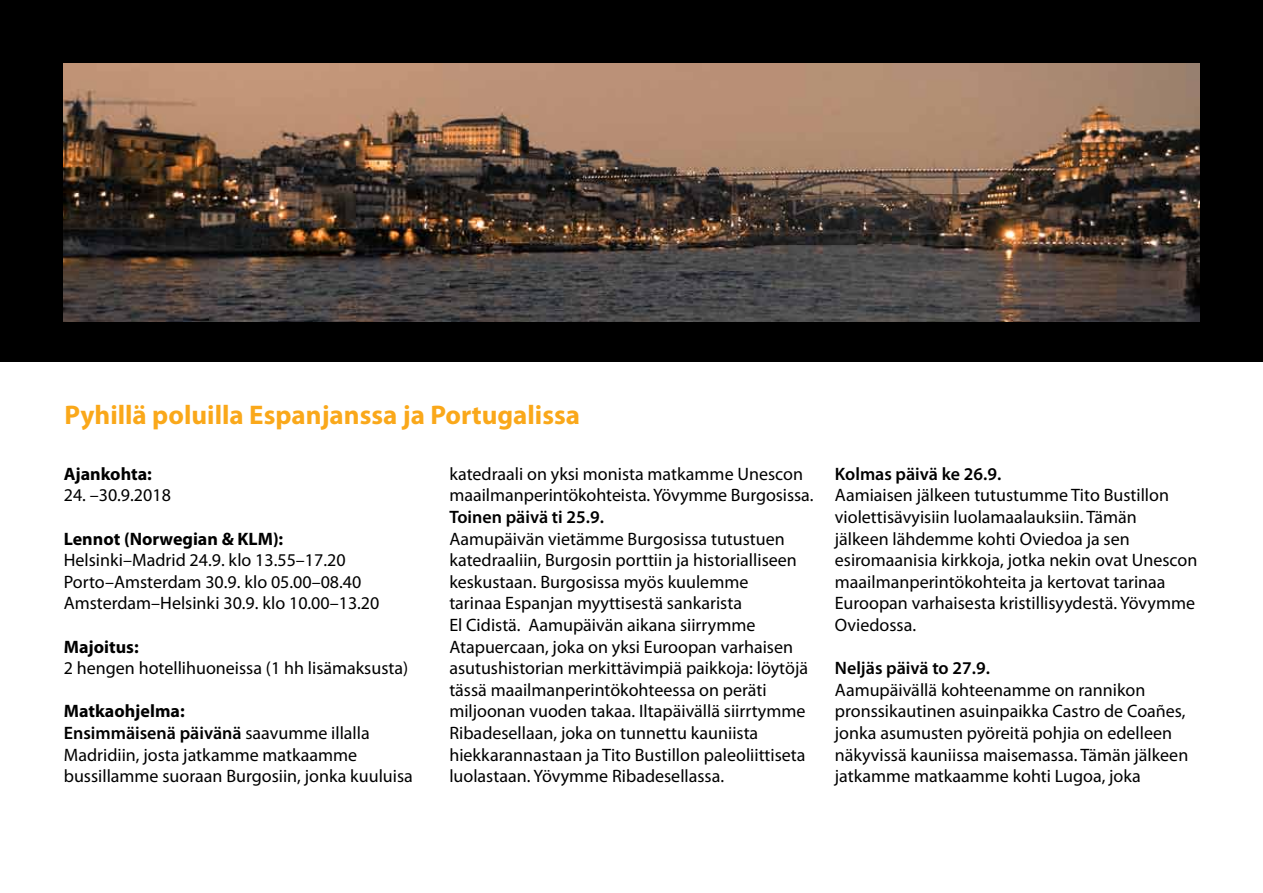
<style>
.page{position:relative;width:1263px;height:893px;background:#fff}
.page>*{position:absolute;margin:0;border:0;box-sizing:border-box;transform-origin:0 0}
.t1{font:700 27px "Myriad Pro";color:#faa81a}
.t2{font:18px/21.6px "Myriad Pro";color:#000}
.t3{font:600 18px "Myriad Pro";color:#000}
.t4{font:700 18px "Myriad Pro";color:#000}
.s1{font-weight:700}
.s2{font-weight:600}
</style>
<div class="page">
<div style="left:0;top:0;width:1263px;height:361px;background:#000"></div>
<img style="left:64px;top:64px;width:1135px;height:258px">
<h1 class="t1" style="left:64px;top:397px;width:517px">Pyhillä poluilla Espanjanssa ja Portugalissa</h1>
<p class="t4" style="left:64px;top:462px;width:90px">Ajankohta:</p>
<p class="t2" style="left:64px;top:484px;width:109px">24. –30.9.2018</p>
<p class="t4" style="left:64px;top:527px;width:221px">Lennot (Norwegian &amp; KLM):</p>
<p class="t2" style="left:64px;top:549px;width:317px">Helsinki–Madrid 24.9. klo 13.55–17.20<br>Porto–Amsterdam 30.9. klo 05.00–08.40<br>Amsterdam–Helsinki 30.9. klo 10.00–13.20</p>
<p class="t4" style="left:64px;top:635px;width:76px">Majoitus:</p>
<p class="t2" style="left:64px;top:657px;width:346px">2 hengen hotellihuoneissa (1 hh lisämaksusta)</p>
<p class="t2" style="left:64px;top:700px;width:351px"><span class="s1">Matkaohjelma:<br></span><span class="s2">Ensimmäisenä päivänä</span> saavumme illalla Madridiin, josta jatkamme matkaamme bussillamme suoraan Burgosiin, jonka kuuluisa</p>
<p class="t2" style="left:449px;top:463px;width:366px">katedraali on yksi monista matkamme Unescon maailmanperintökohteista. Yövymme Burgosissa.</p>
<p class="t3" style="left:449px;top:506px;width:156px">Toinen päivä ti 25.9.</p>
<p class="t2" style="left:449px;top:527px;width:360px">Aamupäivän vietämme Burgosissa tutustuen katedraaliin, Burgosin porttiin ja historialliseen keskustaan. Burgosissa myös kuulemme<br>tarinaa Espanjan myyttisestä sankarista<br>El Cidistä. Aamupäivän aikana siirrymme Atapuercaan, joka on yksi Euroopan varhaisen asutushistorian merkittävimpiä paikkoja: löytöjä tässä maailmanperintökohteessa on peräti miljoonan vuoden takaa. Iltapäivällä siirrtymme Ribadesellaan, joka on tunnettu kauniista hiekkarannastaan ja Tito Bustillon paleoliittiseta luolastaan. Yövymme Ribadesellassa.</p>
<p class="t3" style="left:835px;top:462px;width:168px">Kolmas päivä ke 26.9.</p>
<p class="t2" style="left:835px;top:484px;width:364px">Aamiaisen jälkeen tutustumme Tito Bustillon violettisävyisiin luolamaalauksiin. Tämän<br>jälkeen lähdemme kohti Oviedoa ja sen esiromaanisia kirkkoja, jotka nekin ovat Unescon maailmanperintökohteita ja kertovat tarinaa Euroopan varhaisesta kristillisyydestä. Yövymme Oviedossa.</p>
<p class="t3" style="left:835px;top:657px;width:157px">Neljäs päivä to 27.9.</p>
<p class="t2" style="left:835px;top:679px;width:355px">Aamupäivällä kohteenamme on rannikon pronssikautinen asuinpaikka Castro de Coañes, jonka asumusten pyöreitä pohjia on edelleen näkyvissä kauniissa maisemassa. Tämän jälkeen jatkamme matkaamme kohti Lugoa, joka</p>
</div>
